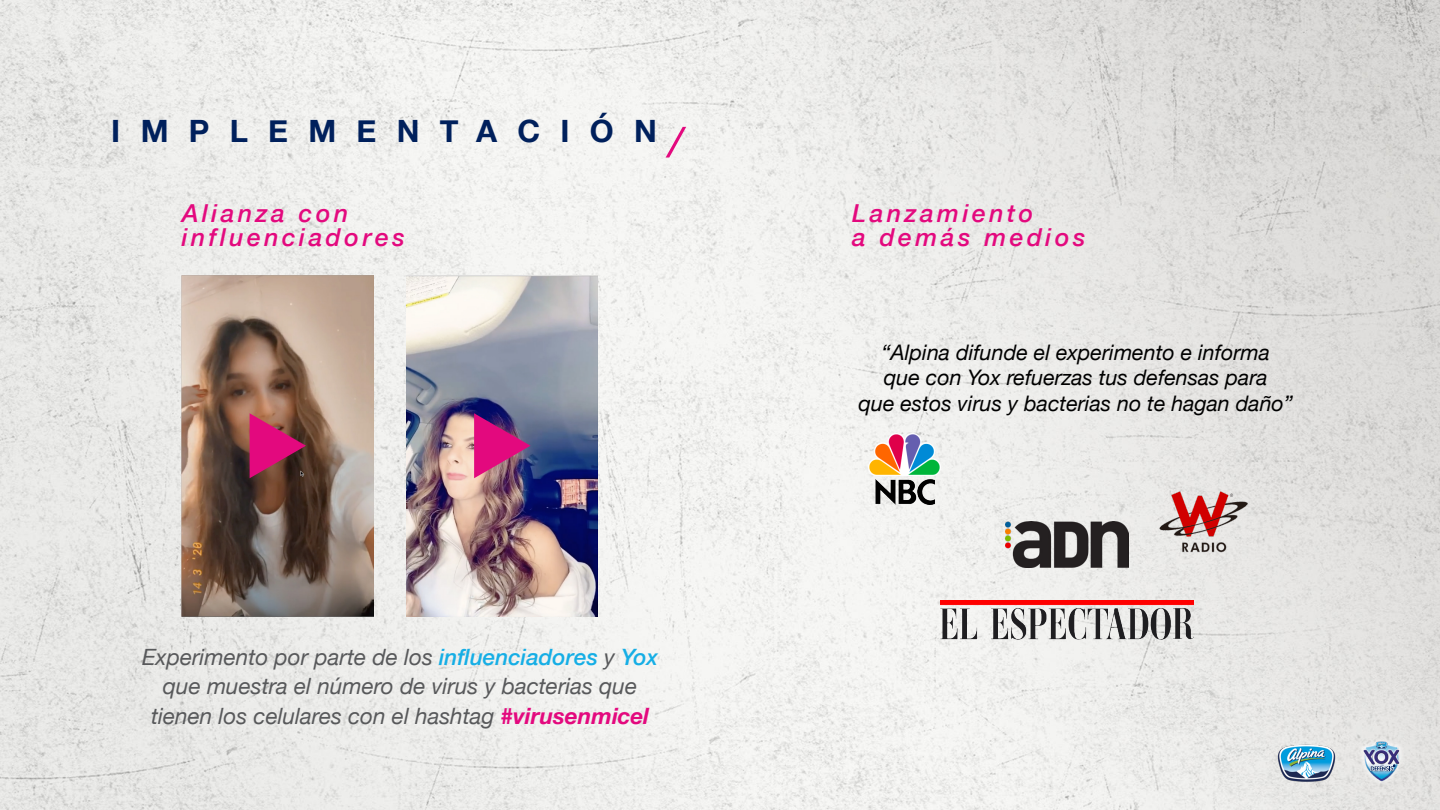
<style>
.page{position:relative;width:1440px;height:810px;background:#fff}
.page>*{position:absolute;margin:0;border:0;box-sizing:border-box;transform-origin:0 0}
.t1{font:700 30.75px "Helvetica Neue";letter-spacing:.66em;color:#00205c}
.t2{font:italic 500 24.75px/23.6px "Helvetica Neue";letter-spacing:.14em;color:#e3097e}
.t3{font:italic 22.5px/29.6px "Helvetica Neue";color:#58595b;text-align:center}
.t4{font:italic 21.45px/25.3px "Helvetica Neue";color:#000;text-align:center}
.s1{font-weight:500;color:#16aee5}
.s2{font-weight:700;color:#e3097e}
</style>
<div class="page">
<img style="left:0;top:0;width:1440px;height:810px">
<img style="left:1359px;top:738px;width:46px;height:48px">
<svg style="left:1370px;top:765px;width:25px;height:6px"></svg>
<svg style="left:1376px;top:741px;width:12px;height:8px"></svg>
<img style="left:1270px;top:733px;width:74px;height:57px">
<svg style="left:666px;top:127px;width:20px;height:31px"></svg>
<img style="left:182px;top:275px;width:192px;height:341px">
<img style="left:407px;top:275px;width:191px;height:341px">
<svg style="left:250px;top:413px;width:56px;height:65px;background:#a32657"></svg>
<img style="left:474px;top:413px;width:56px;height:65px">
<img style="left:1159px;top:477px;width:88px;height:88px">
<img style="left:869px;top:434px;width:71px;height:70px">
<img style="left:1005px;top:521px;width:123px;height:47px">
<img style="left:940px;top:601px;width:253px;height:38px">
<h1 class="t1" style="left:111px;top:107px;width:547px">IMPLEMENTACIÓN</h1>
<p class="t2" style="left:182px;top:200px;width:225px">Alianza con influenciadores</p>
<p class="t2" style="left:852px;top:200px;width:235px">Lanzamiento<br>a demás medios</p>
<p class="t3" style="left:142px;top:643px;width:517px">Experimento por parte de los <span class="s1">influenciadores</span> y <span class="s1">Yox </span>que muestra el número de virus y bacterias que tienen los celulares con el hashtag <span class="s2">#virusenmicel</span></p>
<p class="t4" style="left:858px;top:341px;width:436px">“Alpina difunde el experimento e informa<br>que con Yox refuerzas tus defensas para<br>que estos virus y bacterias no te hagan daño”</p>
</div>
